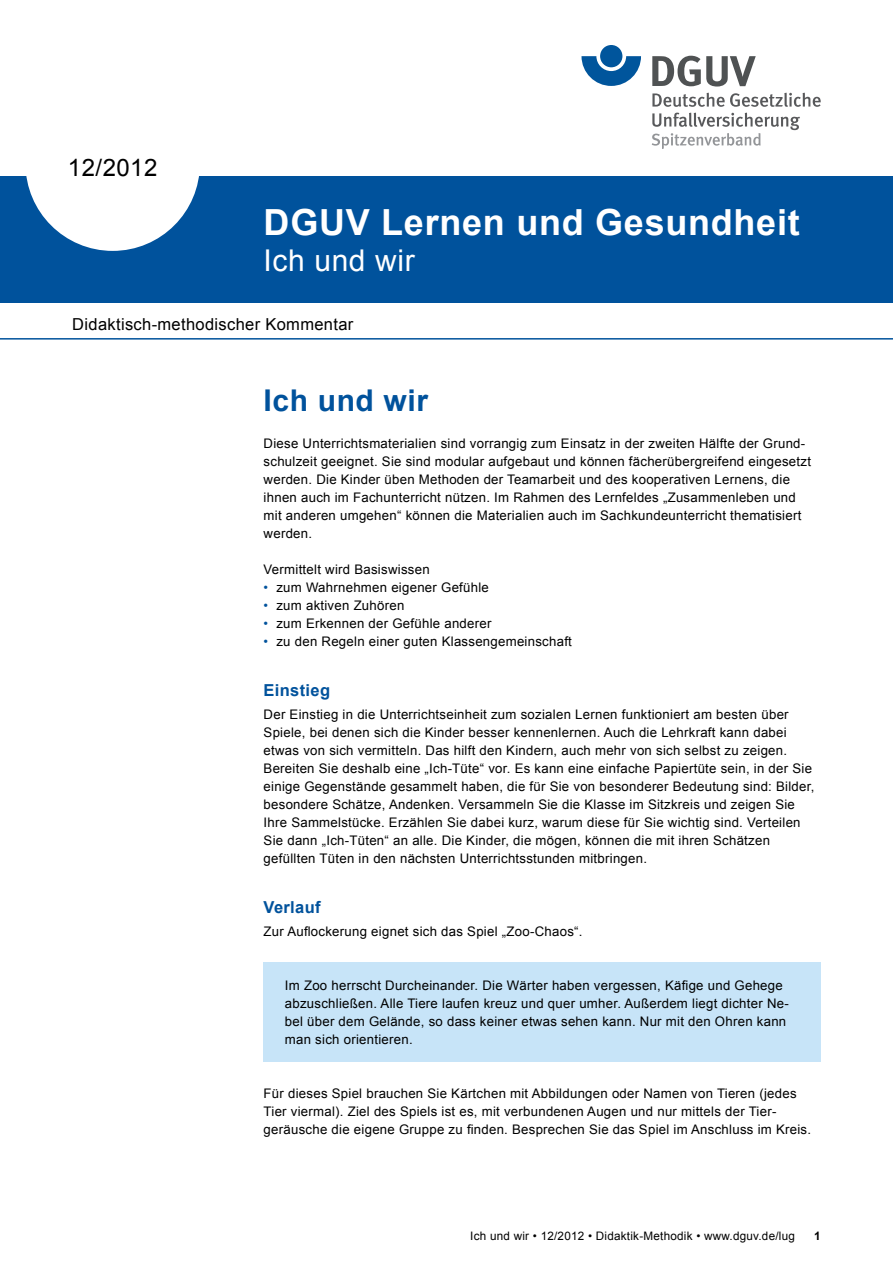
<style>
.page{position:relative;width:893px;height:1263px;background:#fff}
.page>*{position:absolute;margin:0;border:0;box-sizing:border-box;transform-origin:0 0}
.t1{font:700 36px "Arial";letter-spacing:.02em;color:#fff}
.t2{font:700 30px "Arial";letter-spacing:.02em;color:#00529c}
.t3{font:30px "Arial";letter-spacing:.02em;color:#fff}
.t4{font:24px "Arial";letter-spacing:.02em;color:#000}
.t5{font:16.5px "Arial";letter-spacing:.02em;color:#000}
.t6{font:700 16.5px "Arial";letter-spacing:.02em;color:#00529c}
.t7{font:13.2px/18px "Arial";letter-spacing:.02em;color:#000}
.t8{font:11.7px "Arial";letter-spacing:.02em;color:#000}
.t9{font:700 11.7px "Arial";color:#000}
.s1{color:#00529c}
</style>
<div class="page">
<div style="left:264px;top:963px;width:557px;height:99px;background:#c7e4f8"></div>
<svg style="left:581px;top:56px;width:60px;height:30px"></svg>
<div style="left:600px;top:45px;width:22px;height:22px;background:#00559c;border-radius:50%"></div>
<svg style="left:652px;top:56px;width:104px;height:31px"></svg>
<svg style="left:652px;top:93px;width:169px;height:14px"></svg>
<svg style="left:652px;top:113px;width:148px;height:36px"></svg>
<div style="left:0;top:176px;width:893px;height:127px;background:#00529c"></div>
<hr style="left:0;top:338px;width:893px;height:2px;background:#00529c">
<div style="left:26px;top:77px;width:174px;height:174px;background:#fff;border-radius:50%"></div>
<h3 class="t4" style="left:68px;top:152px;width:91px">12/2012</h3>
<h1 class="t1" style="left:264px;top:198px;width:538px">DGUV Lernen und Gesundheit</h1>
<h2 class="t3" style="left:264px;top:240px;width:153px">Ich und wir</h2>
<p class="t5" style="left:72px;top:313px;width:283px">Didaktisch-methodischer Kommentar</p>
<h2 class="t2" style="left:264px;top:381px;width:166px">Ich und wir</h2>
<p class="t7" style="left:264px;top:434px;width:549px">Diese Unterrichtsmaterialien sind vorrangig zum Einsatz in der zweiten Hälfte der Grund&shy;schulzeit geeignet. Sie sind modular aufgebaut und können fächerübergreifend eingesetzt werden. Die Kinder üben Methoden der Teamarbeit und des kooperativen Lernens, die ihnen auch im Fachunterricht nützen. Im Rahmen des Lernfeldes „Zusammenleben und mit anderen umgehen“ können die Materialien auch im Sachkundeunterricht thematisiert werden.</p>
<p class="t7" style="left:264px;top:561px;width:168px">Vermittelt wird Basiswissen</p>
<p class="t7" style="left:264px;top:579px;width:227px"><span class="s1">•</span> zum Wahrnehmen eigener Gefühle</p>
<p class="t7" style="left:264px;top:597px;width:142px"><span class="s1">•</span> zum aktiven Zuhören</p>
<p class="t7" style="left:264px;top:615px;width:229px"><span class="s1">•</span> zum Erkennen der Gefühle anderer</p>
<p class="t7" style="left:264px;top:633px;width:310px"><span class="s1">•</span> zu den Regeln einer guten Klassengemeinschaft</p>
<p class="t6" style="left:264px;top:679px;width:68px">Einstieg</p>
<p class="t7" style="left:264px;top:705px;width:552px">Der Einstieg in die Unterrichtseinheit zum sozialen Lernen funktioniert am besten über Spiele, bei denen sich die Kinder besser kennenlernen. Auch die Lehrkraft kann dabei etwas von sich vermitteln. Das hilft den Kindern, auch mehr von sich selbst zu zeigen.<br>Bereiten Sie deshalb eine „Ich-Tüte“ vor. Es kann eine einfache Papiertüte sein, in der Sie einige Gegenstände gesammelt haben, die für Sie von besonderer Bedeutung sind: Bilder, besondere Schätze, Andenken. Versammeln Sie die Klasse im Sitzkreis und zeigen Sie Ihre Sammelstücke. Erzählen Sie dabei kurz, warum diese für Sie wichtig sind. Verteilen Sie dann „Ich-Tüten“ an alle. Die Kinder, die mögen, können die mit ihren Schätzen gefüllten Tüten in den nächsten Unterrichtsstunden mitbringen.</p>
<p class="t6" style="left:264px;top:896px;width:59px">Verlauf</p>
<p class="t7" style="left:264px;top:922px;width:320px">Zur Auflockerung eignet sich das Spiel „Zoo-Chaos“.</p>
<p class="t7" style="left:285px;top:976px;width:505px">Im Zoo herrscht Durcheinander. Die Wärter haben vergessen, Käfige und Gehege abzuschließen. Alle Tiere laufen kreuz und quer umher. Außerdem liegt dichter Ne&shy;bel über dem Gelände, so dass keiner etwas sehen kann. Nur mit den Ohren kann man sich orientieren.</p>
<p class="t7" style="left:264px;top:1085px;width:549px">Für dieses Spiel brauchen Sie Kärtchen mit Abbildungen oder Namen von Tieren (jedes<br>Tier viermal). Ziel des Spiels ist es, mit verbundenen Augen und nur mittels der Tier&shy;geräusche die eigene Gruppe zu finden. Besprechen Sie das Spiel im Anschluss im Kreis.</p>
<p class="t8" style="left:470px;top:1228px;width:326px">Ich und wir • 12/2012 • Didaktik-Methodik • www.dguv.de/lug</p>
<p class="t9" style="left:814px;top:1228px;width:8px">1</p>
</div>
